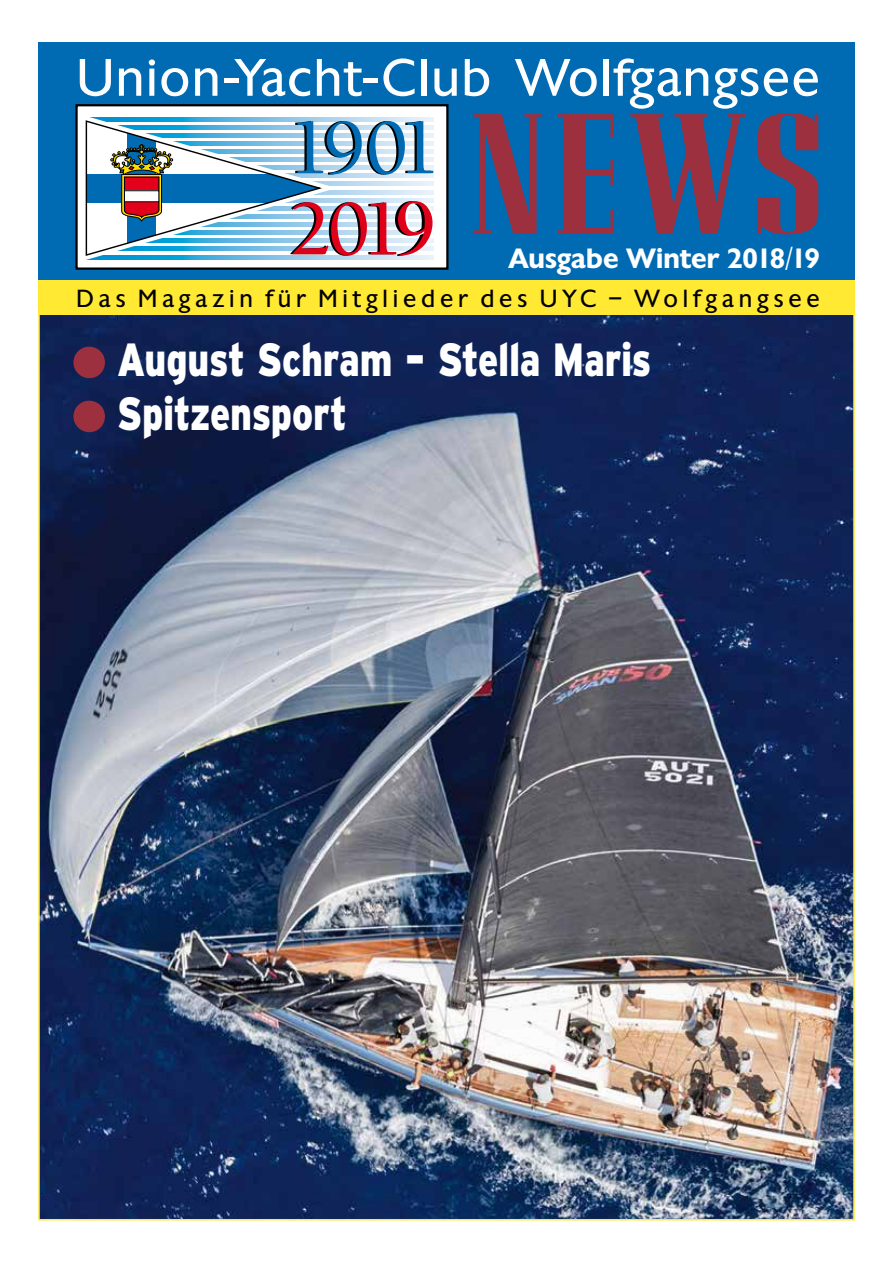
<style>
.page{position:relative;width:893px;height:1263px;background:#fff}
.page>*{position:absolute;margin:0;border:0;box-sizing:border-box;transform-origin:0 0}
.t1{font:150px "Corvinus Skyline";color:#9d303e;scale:1.3 1}
.t2{font:700 150px "Gill Sans";color:#9d303e}
.t3{font:51px "Chantilly";letter-spacing:.03em;color:#fff}
.t4{font:900 46.5px/54px "Interstate";letter-spacing:-.01em;color:#fff;scale:.8 1}
.t5{font:600 27px "Chantilly";color:#fff}
.t6{font:24px "Chantilly";letter-spacing:.205em;color:#000}
</style>
<div class="page">
<img style="left:41px;top:316px;width:811px;height:901px">
<div style="left:38px;top:43px;width:817px;height:238px;background:#006ab3"></div>
<div style="left:38px;top:281px;width:817px;height:34px;background:#ffe933"></div>
<div style="left:78px;top:107px;width:367px;height:160px;background:#fff"></div>
<svg style="left:85px;top:115px;width:351px;height:146px;background:#9fb9cf"></svg>
<div style="left:75px;top:104px;width:373px;height:166px;border:2px solid #000"></div>
<h2 class="t3" style="left:77px;top:46px;width:745px">Union-Yacht-Club Wolfgangsee</h2>
<h1 class="t1" style="left:393px;top:92px;width:334px"><sub>9</sub> NEWS</h1>
<p class="t5" style="left:509px;top:241px;width:312px">Ausgabe Winter 2018/19</p>
<p class="t6" style="left:77px;top:284px;width:745px">Das Magazin für Mitglieder des UYC – Wolfgangsee</p>
<h1 class="t2" style="left:68px;top:234px;width:44px">..</h1>
<h3 class="t4" style="left:117px;top:333px;width:669px">August Schram – Stella Maris<br>Spitzensport</h3>
</div>
